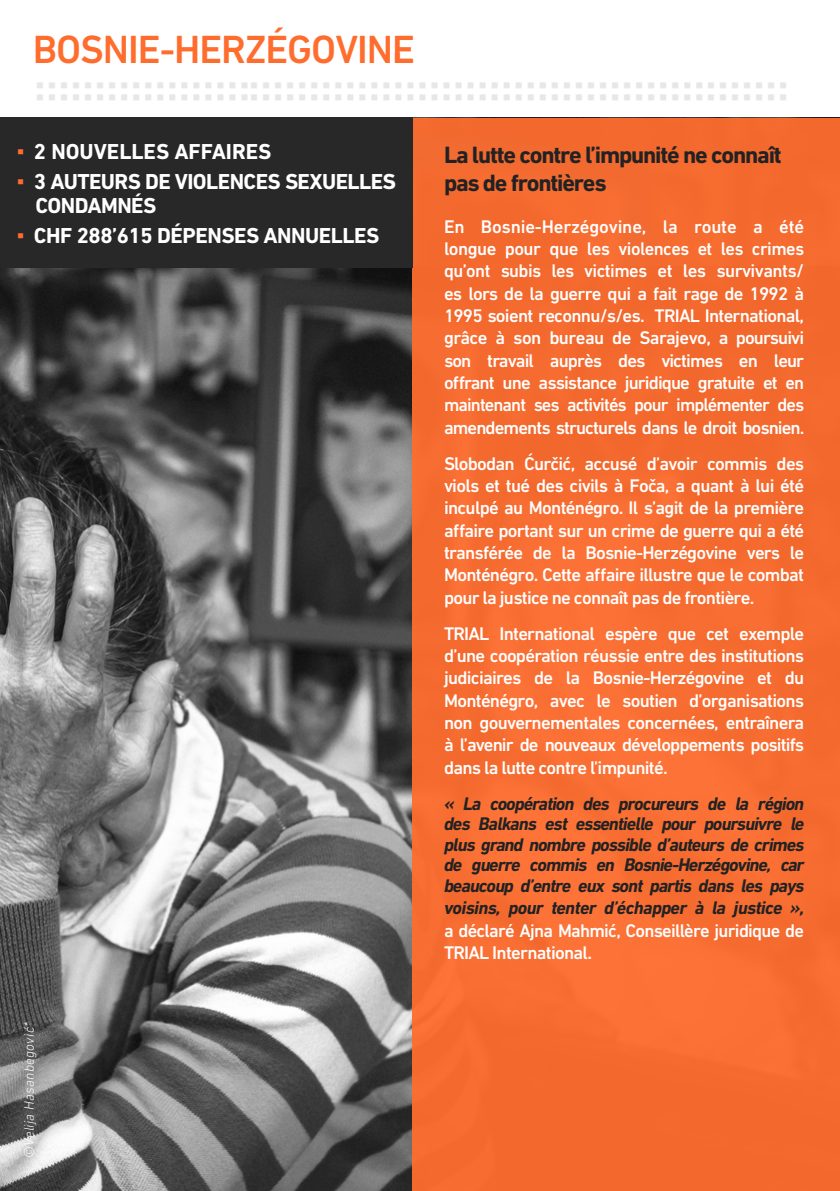
<style>
.page{position:relative;width:840px;height:1191px;background:#fff}
.page>*{position:absolute;margin:0;border:0;box-sizing:border-box;transform-origin:0 0}
.t1{font:500 40px "DIN Next CYR";letter-spacing:-.025em;color:#ff6d2e}
.t2{font:700 24px/28px "DIN Next CYR";letter-spacing:-.05em;color:#222223}
.t3{font:700 22px/24px "DIN Next CYR";letter-spacing:-.02em;color:#fff}
.t4{font:700 22px "DIN Next CYR";color:#fff}
.t5{font:500 18.6px/22.4px "DIN Next CYR";letter-spacing:-.04em;color:#fff;text-align:justify}
.t6{font:italic 700 18.6px/20.6px "DIN Next CYR";letter-spacing:-.05em;color:#222223;text-align:justify}
.t7{font:italic 700 18.6px "DIN Next CYR";letter-spacing:-.03em;color:#222223}
.t8{font:italic 300 14px "DIN Next CYR";letter-spacing:.02em;color:#fff}
.s1{font-family:"Arial";font-weight:400;color:#ff6d2e}
</style>
<div class="page">
<img style="left:0;top:268px;width:412px;height:923px">
<div style="left:412px;top:118px;width:427px;height:1073px;background:#f56b2f"></div>
<div style="left:0;top:118px;width:412px;height:150px;background:#292829"></div>
<img style="left:254px;top:82px;width:448px;height:18px">
<img style="left:37px;top:82px;width:217px;height:18px">
<h1 class="t1" style="left:33px;top:27px;width:383px">BOSNIE-HERZÉGOVINE</h1>
<p class="t4" style="left:17px;top:139px;width:256px"><span class="s1">▪</span> 2 NOUVELLES AFFAIRES</p>
<p class="t3" style="left:35px;top:170px;width:361px;text-indent:-19px"><span class="s1">▪</span> 3 AUTEURS DE VIOLENCES SEXUELLES<br>CONDAMNÉS</p>
<p class="t3" style="left:17px;top:224px;width:364px"><span class="s1">▪</span> CHF 288’615 DÉPENSES ANNUELLES</p>
<p class="t8" style="left:21px;top:1158px;width:138px;rotate:-90deg">©Velija Hasanbegović*</p>
<p class="t2" style="left:444px;top:141px;width:339px">La lutte contre l’impunité ne connaît pas de frontières</p>
<p class="t5" style="left:444px;top:215px;width:362px">En Bosnie-Herzégovine, la route a été longue pour que les violences et les crimes qu’ont subis les victimes et les survivants/ es lors de la guerre qui a fait rage de 1992 à 1995 soient reconnu/s/es. TRIAL International, grâce à son bureau de Sarajevo, a poursuivi son travail auprès des victimes en leur offrant une assistance juridique gratuite et en maintenant ses activités pour implémenter des amendements structurels dans le droit bosnien.</p>
<p class="t5" style="left:444px;top:452px;width:361px">Slobodan Ćurčić, accusé d’avoir commis des viols et tué des civils à Foča, a quant à lui été inculpé au Monténégro. Il s’agit de la première affaire portant sur un crime de guerre qui a été transférée de la Bosnie-Herzégovine vers le Monténégro. Cette affaire illustre que le combat pour la justice ne connaît pas de frontière.</p>
<p class="t5" style="left:444px;top:622px;width:361px">TRIAL International espère que cet exemple d’une coopération réussie entre des institutions judiciaires de la Bosnie-Herzégovine et du Monténégro, avec le soutien d’organisations non gouvernementales concernées, entraînera à l’avenir de nouveaux développements positifs dans la lutte contre l’impunité.</p>
<p class="t6" style="left:444px;top:793px;width:361px">« La coopération des procureurs de la région des Balkans est essentielle pour poursuivre le plus grand nombre possible d’auteurs de crimes de guerre commis en Bosnie-Herzégovine, car beaucoup d’entre eux sont partis dans les pays</p>
<p class="t7" style="left:444px;top:897px;width:361px">voisins, pour tenter d’échapper à la justice »,</p>
<p class="t5" style="left:444px;top:919px;width:361px">a déclaré Ajna Mahmić, Conseillère juridique de<br>TRIAL International.</p>
</div>
